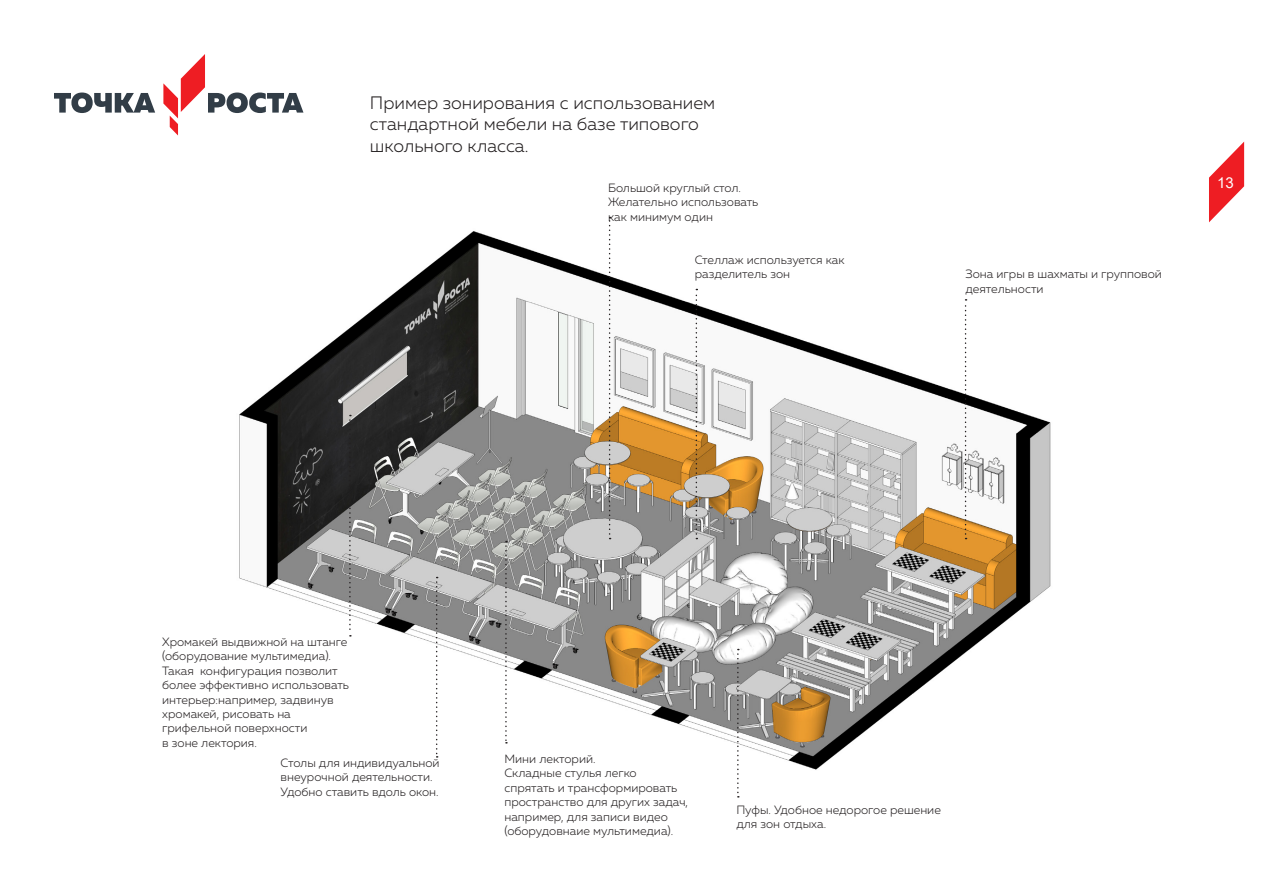
<style>
.page{position:relative;width:1263px;height:893px;background:#fff}
.page>*{position:absolute;margin:0;border:0;box-sizing:border-box;transform-origin:0 0}
.Основной_текст{font:300 18px "Muller";color:#231f20}
.t1{font:15px "Arial";color:#fff}
.подписи_к_картинкам{font:300 12px/14.4px "Muller";color:#231f20}
</style>
<div class="page">
<img style="left:239px;top:217px;width:812px;height:553px">
<svg style="left:1209px;top:142px;width:35px;height:80px"></svg>
<svg style="left:54px;top:93px;width:101px;height:20px"></svg>
<svg style="left:163px;top:54px;width:140px;height:81px"></svg>
<svg style="left:696px;top:289px;width:1px;height:250px"></svg>
<svg style="left:609px;top:217px;width:2px;height:322px"></svg>
<svg style="left:965px;top:299px;width:1px;height:240px"></svg>
<svg style="left:737px;top:649px;width:2px;height:148px"></svg>
<svg style="left:505px;top:541px;width:2px;height:202px"></svg>
<svg style="left:436px;top:577px;width:2px;height:181px"></svg>
<svg style="left:349px;top:415px;width:2px;height:222px"></svg>
<p class="Основной_текст" style="left:370px;top:92px;width:347px">Пример зонирования c использованием</p>
<p class="Основной_текст" style="left:370px;top:113px;width:330px">стандартной мебели на базе типового</p>
<p class="Основной_текст" style="left:370px;top:135px;width:160px">школьного класса.</p>
<p class="подписи_к_картинкам" style="left:608px;top:181px;width:134px">Большой круглый стол.</p>
<p class="подписи_к_картинкам" style="left:608px;top:195px;width:152px">Желательно использовать как минимум один</p>
<p class="подписи_к_картинкам" style="left:695px;top:253px;width:151px">Стеллаж используется как разделитель зон</p>
<p class="подписи_к_картинкам" style="left:965px;top:267px;width:198px">Зона игры в шахматы и групповой деятельности</p>
<p class="t1" style="left:1217px;top:173px;width:18px">13</p>
<p class="подписи_к_картинкам" style="left:162px;top:634px;width:187px">Хромакей выдвижной на штанге</p>
<p class="подписи_к_картинкам" style="left:162px;top:649px;width:170px">(оборудование мультимедиа).</p>
<p class="подписи_к_картинкам" style="left:162px;top:663px;width:177px">Такая конфигурация позволит</p>
<p class="подписи_к_картинкам" style="left:162px;top:678px;width:188px">более эффективно использовать интерьер:например, задвинув хромакей, рисовать на грифельной поверхности</p>
<p class="подписи_к_картинкам" style="left:162px;top:735px;width:96px">в зоне лектория.</p>
<p class="подписи_к_картинкам" style="left:281px;top:755px;width:160px">Столы для индивидуальной</p>
<p class="подписи_к_картинкам" style="left:281px;top:770px;width:153px">внеурочной деятельности.</p>
<p class="подписи_к_картинкам" style="left:281px;top:784px;width:160px">Удобно ставить вдоль окон.</p>
<p class="подписи_к_картинкам" style="left:504px;top:751px;width:93px">Мини лекторий.</p>
<p class="подписи_к_картинкам" style="left:504px;top:766px;width:134px">Складные стулья легко</p>
<p class="подписи_к_картинкам" style="left:504px;top:780px;width:174px">спрятать и трансформировать</p>
<p class="подписи_к_картинкам" style="left:504px;top:795px;width:185px">пространство для других задач,</p>
<p class="подписи_к_картинкам" style="left:504px;top:809px;width:165px">например, для записи видео</p>
<p class="подписи_к_картинкам" style="left:504px;top:823px;width:170px">(оборудовнаие мультимедиа).</p>
<p class="подписи_к_картинкам" style="left:736px;top:802px;width:206px">Пуфы. Удобное недорогое решение</p>
<p class="подписи_к_картинкам" style="left:736px;top:817px;width:91px">для зон отдыха.</p>
</div>
